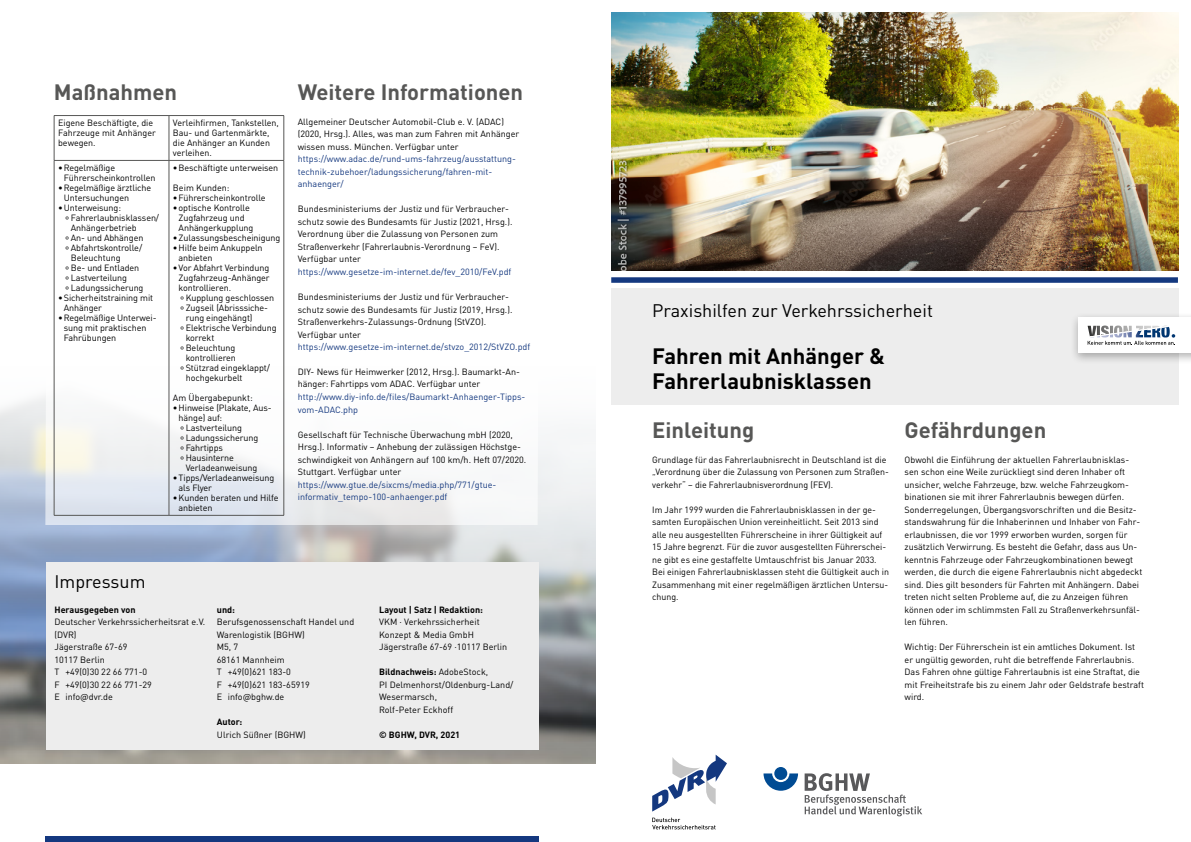
<style>
.page{position:relative;width:1191px;height:842px;background:#fff}
.page>*{position:absolute;margin:0;border:0;box-sizing:border-box;transform-origin:0 0}
.t1{font:700 22px "DINOT";color:#575756}
.t2{font:700 22px/25px "DINOT";color:#000}
.t3{font:18px "DINOT";color:#000}
.t4{font:9px/12.5px "DINOT";color:#000}
.t5{font:9px/12.5px "DINOT";color:#14387f}
.t6{font:700 9px "DINOT";color:#000}
.s1{font-weight:700}
</style>
<div class="page">
<div style="left:45px;top:836px;width:494px;height:6px;background:#14387f"></div>
<img style="left:0;top:396px;width:595px;height:367px">
<svg style="left:45px;top:225px;width:494px;height:300px"></svg>
<hr style="left:54px;top:115px;width:115px;height:1px;background:#575756">
<hr style="left:54px;top:116px;width:1px;height:44px;background:#575756">
<hr style="left:169px;top:115px;width:115px;height:1px;background:#575756">
<hr style="left:169px;top:116px;width:1px;height:44px;background:#575756">
<hr style="left:283px;top:116px;width:1px;height:44px;background:#575756">
<hr style="left:54px;top:160px;width:115px;height:1px;background:#575756">
<hr style="left:54px;top:161px;width:1px;height:354px;background:#575756">
<hr style="left:169px;top:160px;width:115px;height:1px;background:#575756">
<hr style="left:169px;top:161px;width:1px;height:354px;background:#575756">
<hr style="left:283px;top:161px;width:1px;height:354px;background:#575756">
<hr style="left:54px;top:515px;width:115px;height:1px;background:#575756">
<hr style="left:169px;top:515px;width:115px;height:1px;background:#575756">
<div style="left:46px;top:562px;width:493px;height:188px;background:#ededed"></div>
<img style="left:611px;top:13px;width:567px;height:257px">
<div style="left:611px;top:289px;width:567px;height:116px;background:#ededed"></div>
<div style="left:611px;top:277px;width:567px;height:6px;background:#14387f"></div>
<svg style="left:763px;top:773px;width:35px;height:18px"></svg>
<div style="left:774px;top:767px;width:13px;height:13px;background:#004b93;border-radius:50%"></div>
<svg style="left:804px;top:773px;width:118px;height:43px"></svg>
<div style="left:1069px;top:311px;width:122px;height:53px;background:#000;opacity:.3"></div>
<div style="left:1079px;top:317px;width:112px;height:36px;background:#fff"></div>
<svg style="left:1087px;top:326px;width:88px;height:19px"></svg>
<svg style="left:652px;top:818px;width:63px;height:11px"></svg>
<svg style="left:652px;top:755px;width:75px;height:56px"></svg>
<h1 class="t1" style="left:54px;top:78px;width:125px">Maßnahmen</h1>
<p class="t4" style="left:58px;top:118px;width:99px;line-height:10px">Eigene Beschäftigte, die<br>Fahrzeuge mit Anhänger bewegen.</p>
<p class="t4" style="left:173px;top:118px;width:107px;line-height:10px">Verleihfirmen, Tankstellen,<br>Bau- und Gartenmärkte, die Anhänger an Kunden verleihen.</p>
<p class="t4" style="left:64px;top:163px;width:93px;line-height:10px;text-indent:-6px">•Regelmäßige<br>Führerscheinkontrollen</p>
<p class="t4" style="left:64px;top:183px;width:89px;line-height:10px;text-indent:-6px">•Regelmäßige ärztliche<br>Untersuchungen</p>
<p class="t4" style="left:58px;top:202px;width:64px">•Unterweisung:</p>
<p class="t4" style="left:65px;top:212px;width:95px">° Fahrerlaubnisklassen/</p>
<p class="t4" style="left:71px;top:222px;width:67px">Anhängerbetrieb</p>
<p class="t4" style="left:65px;top:232px;width:80px">° An- und Abhängen</p>
<p class="t4" style="left:65px;top:242px;width:78px">° Abfahrtskontrolle/</p>
<p class="t4" style="left:71px;top:252px;width:51px">Beleuchtung</p>
<p class="t4" style="left:65px;top:262px;width:75px">° Be- und Entladen</p>
<p class="t4" style="left:65px;top:272px;width:63px">° Lastverteilung</p>
<p class="t4" style="left:65px;top:282px;width:80px">° Ladungssicherung</p>
<p class="t4" style="left:64px;top:293px;width:91px;line-height:10px;text-indent:-6px">•Sicherheitstraining mit<br>Anhänger</p>
<p class="t4" style="left:64px;top:313px;width:94px;line-height:10px;text-indent:-6px">•Regelmäßige Unterwei&shy;sung mit praktischen<br>Fahrübungen</p>
<p class="t4" style="left:173px;top:162px;width:107px">•Beschäftigte unterweisen</p>
<p class="t4" style="left:173px;top:182px;width:58px">Beim Kunden:</p>
<p class="t4" style="left:173px;top:192px;width:94px">•Führerscheinkontrolle</p>
<p class="t4" style="left:179px;top:203px;width:76px;line-height:10px;text-indent:-6px">•optische Kontrolle<br>Zugfahrzeug und<br>Anhängerkupplung</p>
<p class="t4" style="left:173px;top:232px;width:109px">•Zulassungsbescheinigung</p>
<p class="t4" style="left:179px;top:243px;width:85px;line-height:10px;text-indent:-6px">•Hilfe beim Ankuppeln anbieten</p>
<p class="t4" style="left:173px;top:262px;width:98px">•Vor Abfahrt Verbindung</p>
<p class="t4" style="left:179px;top:272px;width:93px">Zugfahrzeug-Anhänger</p>
<p class="t4" style="left:179px;top:282px;width:54px">kontrollieren.</p>
<p class="t4" style="left:180px;top:292px;width:96px">° Kupplung geschlossen</p>
<p class="t4" style="left:180px;top:302px;width:89px">° Zugseil (Abrisssiche-</p>
<p class="t4" style="left:186px;top:312px;width:68px">rung eingehängt)</p>
<p class="t4" style="left:180px;top:322px;width:98px">° Elektrische Verbindung</p>
<p class="t4" style="left:186px;top:332px;width:30px">korrekt</p>
<p class="t4" style="left:180px;top:342px;width:57px">° Beleuchtung</p>
<p class="t4" style="left:186px;top:352px;width:52px">kontrollieren</p>
<p class="t4" style="left:180px;top:362px;width:91px">° Stützrad eingeklappt/</p>
<p class="t4" style="left:186px;top:372px;width:58px">hochgekurbelt</p>
<p class="t4" style="left:173px;top:392px;width:81px">Am Übergabepunkt:</p>
<p class="t4" style="left:173px;top:402px;width:100px">•Hinweise (Plakate, Aus-</p>
<p class="t4" style="left:179px;top:412px;width:45px">hänge) auf:</p>
<p class="t4" style="left:180px;top:422px;width:63px">° Lastverteilung</p>
<p class="t4" style="left:180px;top:432px;width:80px">° Ladungssicherung</p>
<p class="t4" style="left:180px;top:442px;width:45px">° Fahrtipps</p>
<p class="t4" style="left:180px;top:452px;width:55px">° Hausinterne</p>
<p class="t4" style="left:186px;top:462px;width:73px">Verladeanweisung</p>
<p class="t4" style="left:179px;top:473px;width:97px;line-height:10px;text-indent:-6px">•Tipps/Verladeanweisung als Flyer</p>
<p class="t4" style="left:179px;top:493px;width:101px;line-height:10px;text-indent:-6px">•Kunden beraten und Hilfe anbieten</p>
<h1 class="t1" style="left:298px;top:78px;width:227px">Weitere Informationen</h1>
<p class="t4" style="left:298px;top:115px;width:223px">Allgemeiner Deutscher Automobil-Club e. V. (ADAC) (2020, Hrsg.). Alles, was man zum Fahren mit Anhänger wissen muss. München. Verfügbar unter</p>
<p class="t5" style="left:298px;top:153px;width:220px">https://www.adac.de/rund-ums-fahrzeug/ausstattung&shy;technik-zubehoer/ladungssicherung/fahren-mit&shy;anhaenger/</p>
<p class="t4" style="left:298px;top:203px;width:216px">Bundesministeriums der Justiz und für Verbraucher&shy;schutz sowie des Bundesamts für Justiz (2021, Hrsg.).<br>Verordnung über die Zulassung von Personen zum Straßenverkehr (Fahrerlaubnis-Verordnung – FeV).<br>Verfügbar unter</p>
<p class="t5" style="left:298px;top:265px;width:215px">https://www.gesetze-im-internet.de/fev_2010/FeV.pdf</p>
<p class="t4" style="left:298px;top:290px;width:216px">Bundesministeriums der Justiz und für Verbraucher&shy;schutz sowie des Bundesamts für Justiz (2019, Hrsg.).<br>Straßenverkehrs-Zulassungs-Ordnung (StVZO).<br>Verfügbar unter</p>
<p class="t5" style="left:298px;top:340px;width:234px">https://www.gesetze-im-internet.de/stvzo_2012/StVZO.pdf</p>
<p class="t4" style="left:298px;top:365px;width:224px">DIY- News für Heimwerker (2012, Hrsg.). Baumarkt-An&shy;hänger: Fahrtipps vom ADAC. Verfügbar unter</p>
<p class="t5" style="left:298px;top:390px;width:229px">http://www.diy-info.de/files/Baumarkt-Anhaenger-Tipps&shy;vom-ADAC.php</p>
<p class="t4" style="left:298px;top:428px;width:230px">Gesellschaft für Technische Überwachung mbH (2020, Hrsg.). Informativ – Anhebung der zulässigen Höchstge&shy;schwindigkeit von Anhängern auf 100 km/h. Heft 07/2020.<br>Stuttgart. Verfügbar unter</p>
<p class="t5" style="left:298px;top:478px;width:200px">https://www.gtue.de/sixcms/media.php/771/gtue&shy;informativ_tempo-100-anhaenger.pdf</p>
<h2 class="t3" style="left:54px;top:570px;width:92px">Impressum</h2>
<p class="t6" style="left:54px;top:603px;width:83px">Herausgegeben von</p>
<p class="t4" style="left:54px;top:615px;width:152px">Deutscher Verkehrssicherheitsrat e.V. (DVR)<br>Jägerstraße 67-69<br>10117 Berlin<br>T +49(0)30 22 66 771-0<br>F +49(0)30 22 66 771-29<br>E info@dvr.de</p>
<p class="t6" style="left:217px;top:603px;width:20px">und:</p>
<p class="t4" style="left:217px;top:615px;width:139px">Berufsgenossenschaft Handel und<br>Warenlogistik (BGHW)<br>M5, 7<br>68161 Mannheim<br>T +49(0)621 183-0<br>F +49(0)621 183-65919<br>E info@bghw.de</p>
<p class="t6" style="left:217px;top:716px;width:27px">Autor:</p>
<p class="t4" style="left:217px;top:728px;width:90px">Ulrich Süßner (BGHW)</p>
<p class="t6" style="left:379px;top:603px;width:105px">Layout | Satz | Redaktion:</p>
<p class="t4" style="left:379px;top:615px;width:129px">VKM · Verkehrssicherheit<br>Konzept &amp; Media GmbH<br>Jägerstraße 67-69 ·10117 Berlin</p>
<p class="t4" style="left:379px;top:665px;width:136px"><span class="s1">Bildnachweis:</span> AdobeStock,<br>PI Delmenhorst/Oldenburg-Land/<br>Wesermarsch,<br>Rolf-Peter Eckhoff</p>
<p class="t6" style="left:379px;top:728px;width:82px">© BGHW, DVR, 2021</p>
<h2 class="t3" style="left:652px;top:299px;width:282px">Praxishilfen zur Verkehrssicherheit</h2>
<h1 class="t2" style="left:652px;top:343px;width:234px">Fahren mit Anhänger &amp;<br>Fahrerlaubnisklassen</h1>
<h1 class="t1" style="left:652px;top:415px;width:104px">Einleitung</h1>
<p class="t4" style="left:652px;top:453px;width:238px">Grundlage für das Fahrerlaubnisrecht in Deutschland ist die „Verordnung über die Zulassung von Personen zum Straßen&shy;verkehr“ – die Fahrerlaubnisverordnung (FEV).</p>
<p class="t4" style="left:652px;top:503px;width:238px">Im Jahr 1999 wurden die Fahrerlaubnisklassen in der ge&shy;samten Europäischen Union vereinheitlicht. Seit 2013 sind alle neu ausgestellten Führerscheine in ihrer Gültigkeit auf 15 Jahre begrenzt. Für die zuvor ausgestellten Führerschei&shy;ne gibt es eine gestaffelte Umtauschfrist bis Januar 2033.<br>Bei einigen Fahrerlaubnisklassen steht die Gültigkeit auch in Zusammenhang mit einer regelmäßigen ärztlichen Untersu&shy;chung.</p>
<h1 class="t1" style="left:904px;top:415px;width:143px">Gefährdungen</h1>
<p class="t4" style="left:904px;top:453px;width:239px">Obwohl die Einführung der aktuellen Fahrerlaubnisklas&shy;sen schon eine Weile zurückliegt sind deren Inhaber oft unsicher, welche Fahrzeuge, bzw. welche Fahrzeugkom&shy;binationen sie mit ihrer Fahrerlaubnis bewegen dürfen.<br>Sonderregelungen, Übergangsvorschriften und die Besitz&shy;standswahrung für die Inhaberinnen und Inhaber von Fahr&shy;erlaubnissen, die vor 1999 erworben wurden, sorgen für zusätzlich Verwirrung. Es besteht die Gefahr, dass aus Un&shy;kenntnis Fahrzeuge oder Fahrzeugkombinationen bewegt werden, die durch die eigene Fahrerlaubnis nicht abgedeckt sind. Dies gilt besonders für Fahrten mit Anhängern. Dabei treten nicht selten Probleme auf, die zu Anzeigen führen können oder im schlimmsten Fall zu Straßenverkehrsunfäl&shy;len führen.</p>
<p class="t4" style="left:904px;top:640px;width:241px">Wichtig: Der Führerschein ist ein amtliches Dokument. Ist er ungültig geworden, ruht die betreffende Fahrerlaubnis.<br>Das Fahren ohne gültige Fahrerlaubnis ist eine Straftat, die mit Freiheitstrafe bis zu einem Jahr oder Geldstrafe bestraft wird.</p>
</div>
